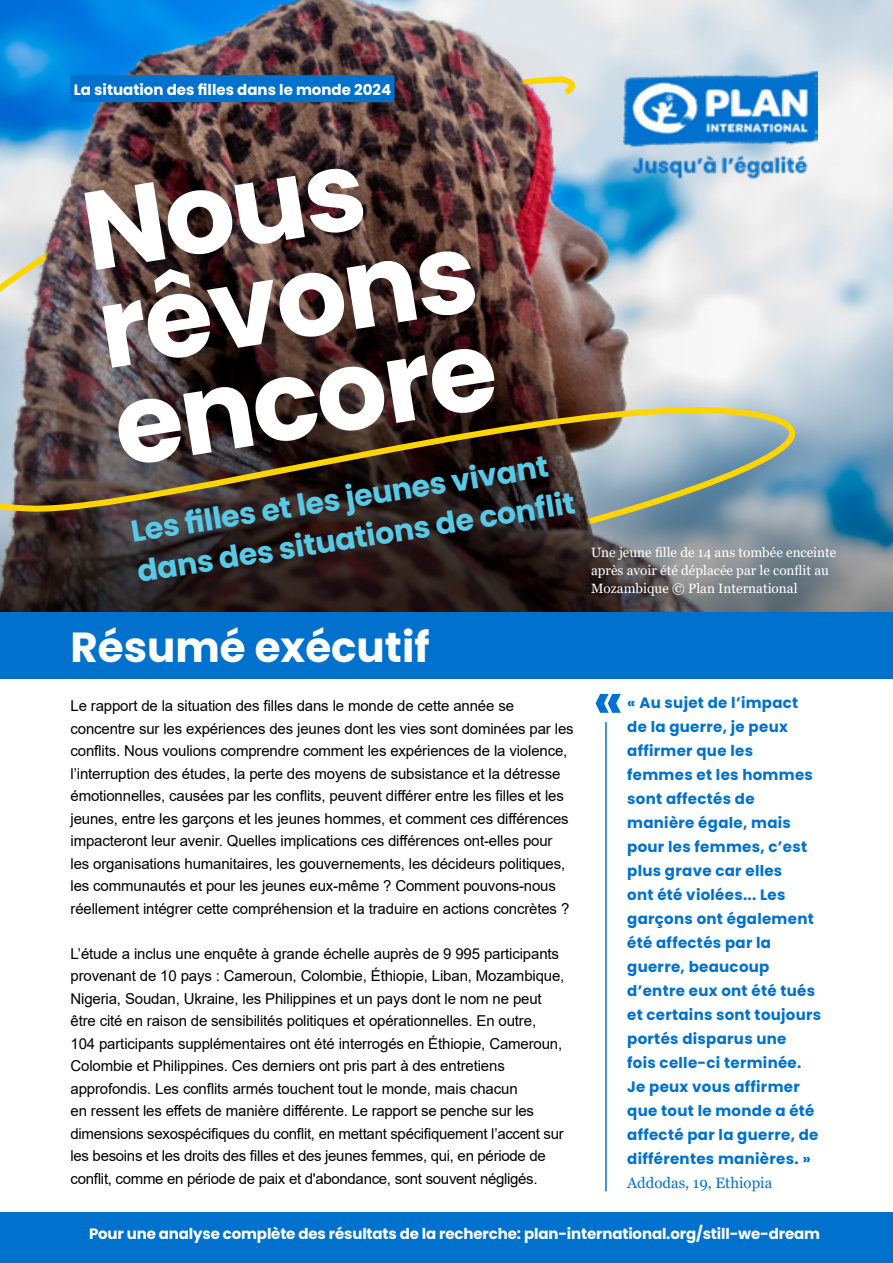
<style>
.page{position:relative;width:893px;height:1263px;background:#fff}
.page>*{position:absolute;margin:0;border:0;box-sizing:border-box;transform-origin:0 0}
.t1{font:700 111px/99px "Poppins";color:#fff}
.t2{font:700 54px "Poppins";color:#0072ce}
.t3{font:700 42px "Poppins";color:#fff}
.t4{font:700 30px/40.5px "Poppins";color:#58cae7}
.t5{font:15px/22.5px "Arial";letter-spacing:-.01em;color:#000}
.t6{font:700 15px/24px "Poppins";letter-spacing:.02em;color:#0072ce}
.t7{font:700 15px "Poppins";letter-spacing:-.01em;color:#fff}
.t8{font:15px "Georgia";color:#0072ce}
.t9{font:13.5px/18px "Georgia";color:#fff}
</style>
<div class="page">
<div style="left:0;top:1212px;width:893px;height:51px;background:#0072ce"></div>
<img style="left:0;top:0;width:893px;height:612px">
<div style="left:0;top:612px;width:893px;height:67px;background:#0072ce"></div>
<img style="left:0;top:332px;width:753px;height:181px">
<div style="left:70px;top:75px;width:324px;height:27px;background:#0072ce"></div>
<hr style="left:605px;top:722px;width:2px;height:469px;background:#0072ce">
<img style="left:623px;top:70px;width:195px;height:108px">
<p class="t7" style="left:74px;top:81px;width:319px">La situation des filles dans le monde 2024</p>
<h1 class="t1" style="left:76px;top:184px;width:387px;rotate:-9deg">Nous rêvons encore</h1>
<h3 class="t4" style="left:128px;top:512px;width:444px;rotate:-9deg">Les fi lles et les jeunes vivant dans des situations de confl it</h3>
<h3 class="t3" style="left:70px;top:623px;width:360px">Résumé exécutif</h3>
<p class="t5" style="left:70px;top:694px;width:505px">Le rapport de la situation des filles dans le monde de cette année se concentre sur les expériences des jeunes dont les vies sont dominées par les conflits. Nous voulions comprendre comment les expériences de la violence, l’interruption des études, la perte des moyens de subsistance et la détresse émotionnelles, causées par les conflits, peuvent différer entre les filles et les jeunes, entre les garçons et les jeunes hommes, et comment ces différences impacteront leur avenir. Quelles implications ces différences ont-elles pour les organisations humanitaires, les gouvernements, les décideurs politiques, les communautés et pour les jeunes eux-même ? Comment pouvons-nous réellement intégrer cette compréhension et la traduire en actions concrètes ?</p>
<p class="t5" style="left:70px;top:942px;width:495px">L’étude a inclus une enquête à grande échelle auprès de 9 995 participants provenant de 10 pays : Cameroun, Colombie, Éthiopie, Liban, Mozambique, Nigeria, Soudan, Ukraine, les Philippines et un pays dont le nom ne peut être cité en raison de sensibilités politiques et opérationnelles. En outre, 104 participants supplémentaires ont été interrogés en Éthiopie, Cameroun, Colombie et Philippines. Ces derniers ont pris part à des entretiens approfondis. Les conflits armés touchent tout le monde, mais chacun<br>en ressent les effets de manière différente. Le rapport se penche sur les dimensions sexospécifiques du conflit, en mettant spécifiquement l’accent sur les besoins et les droits des filles et des jeunes femmes, qui, en période de conflit, comme en période de paix et d'abondance, sont souvent négligés.</p>
<p class="t9" style="left:591px;top:544px;width:247px">Une jeune fille de 14 ans tombée enceinte après avoir été déplacée par le conflit au<br>Mozambique © Plan International</p>
<h2 class="t2" style="left:593px;top:669px;width:32px">«</h2>
<p class="t6" style="left:627px;top:691px;width:196px">« Au sujet de l’impact de la guerre, je peux affirmer que les femmes et les hommes sont affectés de manière égale, mais pour les femmes, c’est plus grave car elles<br>ont été violées... Les garçons ont également été affectés par la guerre, beaucoup d’entre eux ont été tués et certains sont toujours portés disparus une<br>fois celle-ci terminée.<br>Je peux vous affirmer que tout le monde a été affecté par la guerre, de différentes manières. »</p>
<p class="t8" style="left:627px;top:1174px;width:146px">Addodas, 19, Ethiopia</p>
<p class="t7" style="left:89px;top:1225px;width:733px">Pour une analyse complète des résultats de la recherche: plan-international.org/still-we-dream</p>
</div>
